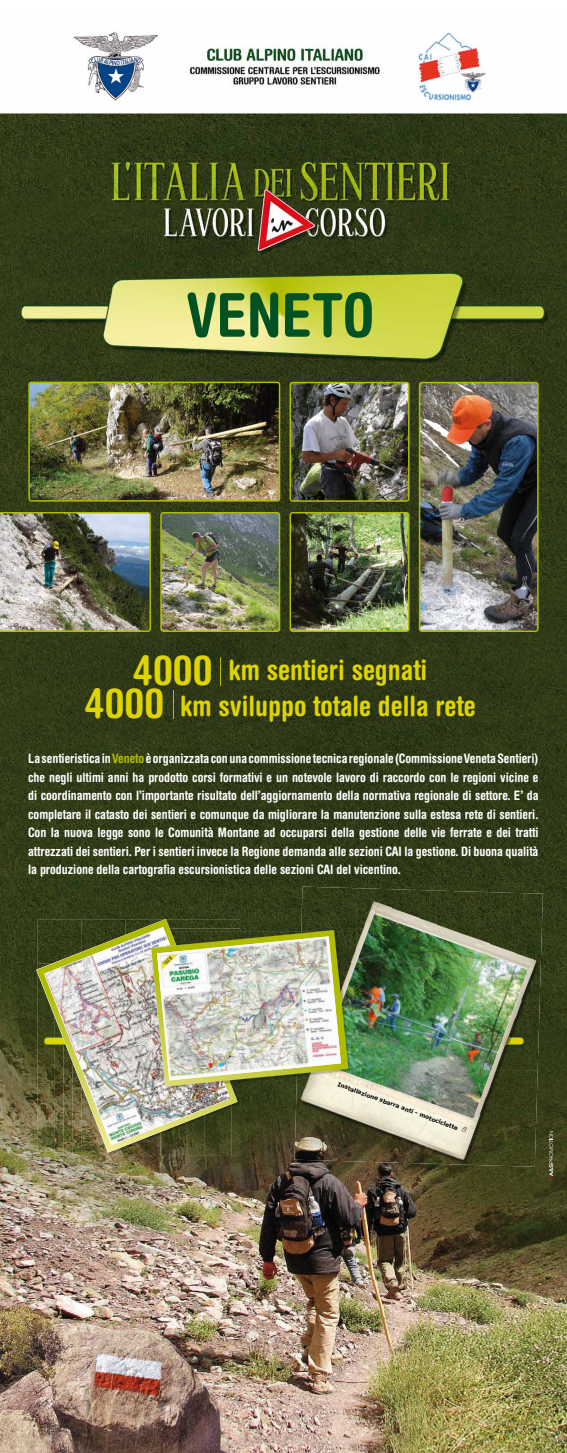
<style>
.page{position:relative;width:567px;height:1453px;background:#fff}
.page>*{position:absolute;margin:0;border:0;box-sizing:border-box;transform-origin:0 0}
.t1{font:700 condensed 60.5px "Helvetica Rounded";color:#005223}
.t2{font:700 condensed 28px/35.2px "Helvetica Rounded";color:#ded400;text-align:center}
.t3{font:700 condensed 13px/18.5px "Helvetica Rounded";letter-spacing:-.005em;color:#fff;text-align:justify}
.t4{font:700 5.83px "Verdana";color:#000}
.s1{font-size:41.25px}
.s2{color:#b0bc00}
</style>
<div class="page">
<img style="left:0;top:32px;width:567px;height:1421px">
<img style="left:160px;top:512px;width:120px;height:120px">
<img style="left:290px;top:512px;width:120px;height:120px">
<img style="left:0;top:512px;width:151px;height:120px">
<img style="left:290px;top:382px;width:120px;height:120px">
<img style="left:419px;top:382px;width:120px;height:250px">
<img style="left:28px;top:382px;width:252px;height:120px">
<img style="left:294px;top:1089px;width:124px;height:74px">
<img style="left:418px;top:1114px;width:118px;height:53px">
<img style="left:528px;top:1097px;width:9px;height:17px">
<img style="left:528px;top:1071px;width:10px;height:26px">
<img style="left:528px;top:1044px;width:10px;height:27px">
<img style="left:528px;top:1018px;width:11px;height:26px">
<img style="left:528px;top:1001px;width:12px;height:17px">
<img style="left:516px;top:893px;width:27px;height:108px">
<img style="left:348px;top:888px;width:8px;height:26px">
<img style="left:356px;top:888px;width:9px;height:26px">
<img style="left:490px;top:892px;width:26px;height:22px">
<img style="left:463px;top:891px;width:27px;height:23px">
<img style="left:437px;top:890px;width:26px;height:24px">
<img style="left:301px;top:886px;width:47px;height:44px">
<img style="left:365px;top:888px;width:10px;height:26px">
<img style="left:419px;top:890px;width:18px;height:24px">
<img style="left:392px;top:889px;width:27px;height:25px">
<img style="left:374px;top:889px;width:18px;height:25px">
<svg style="left:320px;top:914px;width:31px;height:204px"></svg>
<img style="left:351px;top:914px;width:177px;height:204px">
<img style="left:238px;top:920px;width:2px;height:8px">
<img style="left:37px;top:1152px;width:9px;height:3px">
<img style="left:46px;top:1152px;width:9px;height:3px">
<img style="left:55px;top:1152px;width:9px;height:3px">
<img style="left:64px;top:1152px;width:8px;height:3px">
<img style="left:72px;top:1152px;width:9px;height:3px">
<img style="left:81px;top:1152px;width:9px;height:3px">
<img style="left:231px;top:1089px;width:9px;height:66px">
<img style="left:90px;top:1152px;width:9px;height:3px">
<img style="left:205px;top:1152px;width:26px;height:3px">
<img style="left:187px;top:1152px;width:18px;height:3px">
<img style="left:161px;top:1152px;width:26px;height:3px">
<img style="left:99px;top:1152px;width:9px;height:3px">
<img style="left:143px;top:1152px;width:18px;height:3px">
<img style="left:117px;top:1152px;width:26px;height:3px">
<svg style="left:108px;top:1152px;width:9px;height:3px"></svg>
<svg style="left:36px;top:919px;width:202px;height:233px;background:#515529"></svg>
<img style="left:44px;top:927px;width:186px;height:218px">
<svg style="left:220px;top:657px;width:1px;height:29px"></svg>
<svg style="left:173px;top:691px;width:1px;height:28px"></svg>
<img style="left:240px;top:1086px;width:57px;height:3px">
<img style="left:233px;top:1086px;width:7px;height:3px">
<img style="left:44px;top:930px;width:480px;height:156px">
<svg style="left:549px;top:1131px;width:4px;height:46px"></svg>
<h1 class="t1" style="left:186px;top:278px;width:189px">VENETO</h1>
<h2 class="t2" style="left:85px;top:652px;width:392px"><span class="s1">4000</span> km sentieri segnati<br><span class="s1">4000</span> km sviluppo totale della rete</h2>
<p class="t3" style="left:28px;top:749px;width:512px">La sentieristica in <span class="s2">Veneto</span> è organizzata con una commissione tecnica regionale (Commissione Veneta Sentieri) che negli ultimi anni ha prodotto corsi formativi e un notevole lavoro di raccordo con le regioni vicine e di coordinamento con l’importante risultato dell’aggiornamento della normativa regionale di settore. E’ da completare il catasto dei sentieri e comunque da migliorare la manutenzione sulla estesa rete di sentieri.<br>Con la nuova legge sono le Comunità Montane ad occuparsi della gestione delle vie ferrate e dei tratti attrezzati dei sentieri. Per i sentieri invece la Regione demanda alle sezioni CAI la gestione. Di buona qualità la produzione della cartografia escursionistica delle sezioni CAI del vicentino.</p>
<p class="t4" style="left:339px;top:1081px;width:129px;rotate:20deg">Installazione sbarra anti - motociclette</p>
</div>
